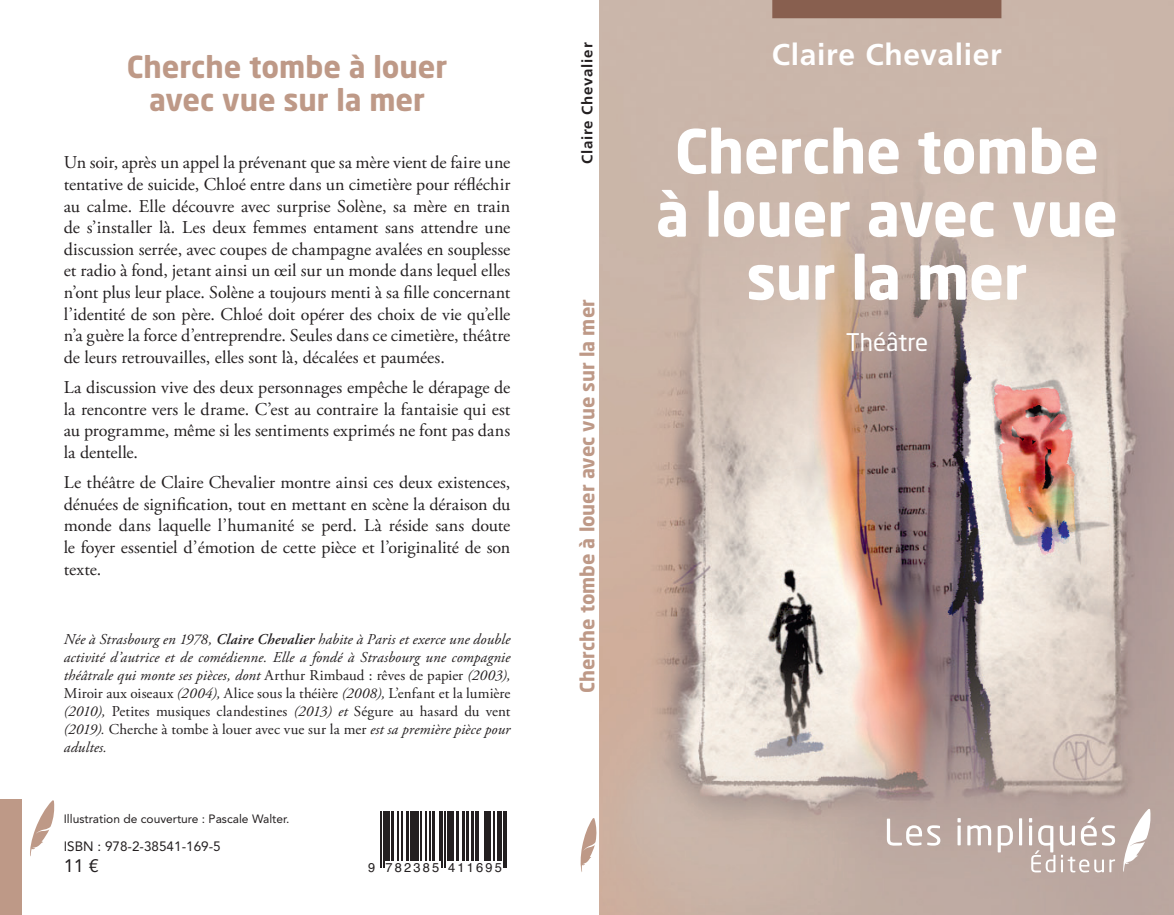
<style>
.page{position:relative;width:1174px;height:915px;background:#fff}
.page>*{position:absolute;margin:0;border:0;box-sizing:border-box;transform-origin:0 0}
.t1{font:700 60px/63px "Neo Sans Std";letter-spacing:-.01em;color:#fff;text-align:center}
.t2{font:700 30px/33px "Neo Sans Std";letter-spacing:-.005em;color:#be9987;text-align:center}
.t3{font:700 30px "Frutiger LT Std";letter-spacing:.025em;color:#fff}
.t4{font:24px "Neo Sans Std";color:#fff}
.t5{font:700 19.5px "Neo Sans Std";color:#be9987}
.t6{font:18px/21.6px "Adobe Garamond Pro";color:#231f20;text-align:justify}
.t7{font:18px "Avenir LT Std";color:#231f20}
.t8{font:italic 15px/18px "Adobe Garamond Pro";letter-spacing:.01em;color:#231f20;text-align:justify}
.t9{font:700 15px "Frutiger LT Std";letter-spacing:.055em;color:#231f20}
.t10{font:13.5px "Avenir LT Std";color:#231f20}
.t11{font:12.9px "Helvetica";letter-spacing:.17em;color:#231f20}
.t12{font:12px "Avenir LT Std";color:#231f20}
.s1{font-weight:600}
.s2{font-style:normal}
</style>
<div class="page">
<img style="left:600px;top:0;width:574px;height:914px">
<div style="left:772px;top:0;width:229px;height:18px;background:#885f4f"></div>
<svg style="left:580px;top:818px;width:17px;height:54px"></svg>
<svg style="left:1122px;top:808px;width:29px;height:63px"></svg>
<svg style="left:887px;top:817px;width:228px;height:55px;background:#c5b4ae"></svg>
<div style="left:0;top:798px;width:21px;height:116px;background:#be9987"></div>
<svg style="left:30px;top:800px;width:25px;height:56px"></svg>
<svg style="left:380px;top:811px;width:127px;height:57px"></svg>
<hr style="left:380px;top:810px;width:2px;height:57px;background:#231f20">
<hr style="left:383px;top:810px;width:1px;height:57px;background:#231f20">
<hr style="left:386px;top:810px;width:4px;height:50px;background:#231f20">
<hr style="left:391px;top:810px;width:3px;height:50px;background:#231f20">
<hr style="left:398px;top:810px;width:1px;height:50px;background:#231f20">
<hr style="left:402px;top:810px;width:1px;height:50px;background:#231f20">
<hr style="left:406px;top:810px;width:2px;height:50px;background:#231f20">
<hr style="left:410px;top:810px;width:2px;height:50px;background:#231f20">
<div style="left:414px;top:810px;width:5px;height:50px;background:#231f20"></div>
<hr style="left:420px;top:810px;width:2px;height:50px;background:#231f20">
<hr style="left:426px;top:810px;width:1px;height:50px;background:#231f20">
<hr style="left:430px;top:810px;width:1px;height:50px;background:#231f20">
<hr style="left:432px;top:810px;width:3px;height:50px;background:#231f20">
<hr style="left:439px;top:810px;width:1px;height:50px;background:#231f20">
<hr style="left:442px;top:810px;width:1px;height:57px;background:#231f20">
<hr style="left:444px;top:810px;width:2px;height:57px;background:#231f20">
<hr style="left:447px;top:810px;width:1px;height:50px;background:#231f20">
<hr style="left:450px;top:810px;width:4px;height:50px;background:#231f20">
<hr style="left:456px;top:810px;width:3px;height:50px;background:#231f20">
<hr style="left:462px;top:810px;width:2px;height:50px;background:#231f20">
<hr style="left:466px;top:810px;width:2px;height:50px;background:#231f20">
<hr style="left:471px;top:810px;width:3px;height:50px;background:#231f20">
<hr style="left:475px;top:810px;width:1px;height:50px;background:#231f20">
<hr style="left:478px;top:810px;width:1px;height:50px;background:#231f20">
<hr style="left:484px;top:810px;width:4px;height:50px;background:#231f20">
<hr style="left:490px;top:810px;width:1px;height:50px;background:#231f20">
<hr style="left:494px;top:810px;width:1px;height:50px;background:#231f20">
<hr style="left:498px;top:810px;width:4px;height:50px;background:#231f20">
<hr style="left:503px;top:810px;width:1px;height:57px;background:#231f20">
<hr style="left:506px;top:810px;width:1px;height:57px;background:#231f20">
<h2 class="t2" style="left:127px;top:49px;width:322px">Cherche tombe à louer avec vue sur la mer</h2>
<p class="t6" style="left:64px;top:152px;width:448px">Un soir, après un appel la prévenant que sa mère vient de faire une tentative de suicide, Chloé entre dans un cimetière pour réfléchir au calme. Elle découvre avec surprise Solène, sa mère en train de s’installer là. Les deux femmes entament sans attendre une discussion serrée, avec coupes de champagne avalées en souplesse et radio à fond, jetant ainsi un œil sur un monde dans lequel elles n’ont plus leur place. Solène a toujours menti à sa fille concernant l’identité de son père. Chloé doit opérer des choix de vie qu’elle n’a guère la force d’entreprendre. Seules dans ce cimetière, théâtre de leurs retrouvailles, elles sont là, décalées et paumées.</p>
<p class="t6" style="left:64px;top:377px;width:448px">La discussion vive des deux personnages empêche le dérapage de la rencontre vers le drame. C’est au contraire la fantaisie qui est au programme, même si les sentiments exprimés ne font pas dans la dentelle.</p>
<p class="t6" style="left:64px;top:472px;width:448px">Le théâtre de Claire Chevalier montre ainsi ces deux existences, dénuées de signification, tout en mettant en scène la déraison du monde dans laquelle l’humanité se perd. Là réside sans doute le foyer essentiel d’émotion de cette pièce et l’originalité de son texte.</p>
<p class="t8" style="left:64px;top:630px;width:448px">Née à Strasbourg en 1978, <span class="s1">Claire Chevalier</span> habite à Paris et exerce une double activité d’autrice et de comédienne. Elle a fondé à Strasbourg une compagnie théâtrale qui monte ses pièces, dont <span class="s2">Arthur Rimbaud : rêves de papier</span> (2003), <span class="s2">Miroir aux oiseaux</span> (2004), <span class="s2">Alice sous la théière</span> (2008), <span class="s2">L’enfant et la lumière </span>(2010), <span class="s2">Petites musiques clandestines</span> (2013) et <span class="s2">Ségure au hasard du vent </span>(2019). <span class="s2">Cherche à tombe à louer avec vue sur la mer</span> est sa première pièce pour adultes.</p>
<p class="t12" style="left:64px;top:811px;width:227px">Illustration de couverture : Pascale Walter.</p>
<p class="t10" style="left:64px;top:838px;width:158px">ISBN : 978-2-38541-169-5</p>
<p class="t7" style="left:64px;top:855px;width:37px">11 €</p>
<p class="t11" style="left:368px;top:856px;width:135px">9 782385 411695</p>
<p class="t9" style="left:578px;top:164px;width:123px;rotate:-90deg">Claire Chevalier</p>
<p class="t5" style="left:574px;top:693px;width:395px;rotate:-90deg">Cherche tombe à louer avec vue sur la mer</p>
<h2 class="t3" style="left:772px;top:37px;width:231px">Claire Chevalier</h2>
<h1 class="t1" style="left:655px;top:118px;width:464px">Cherche tombe à louer avec vue sur la mer</h1>
<h3 class="t4" style="left:845px;top:328px;width:84px">Théâtre</h3>
</div>
